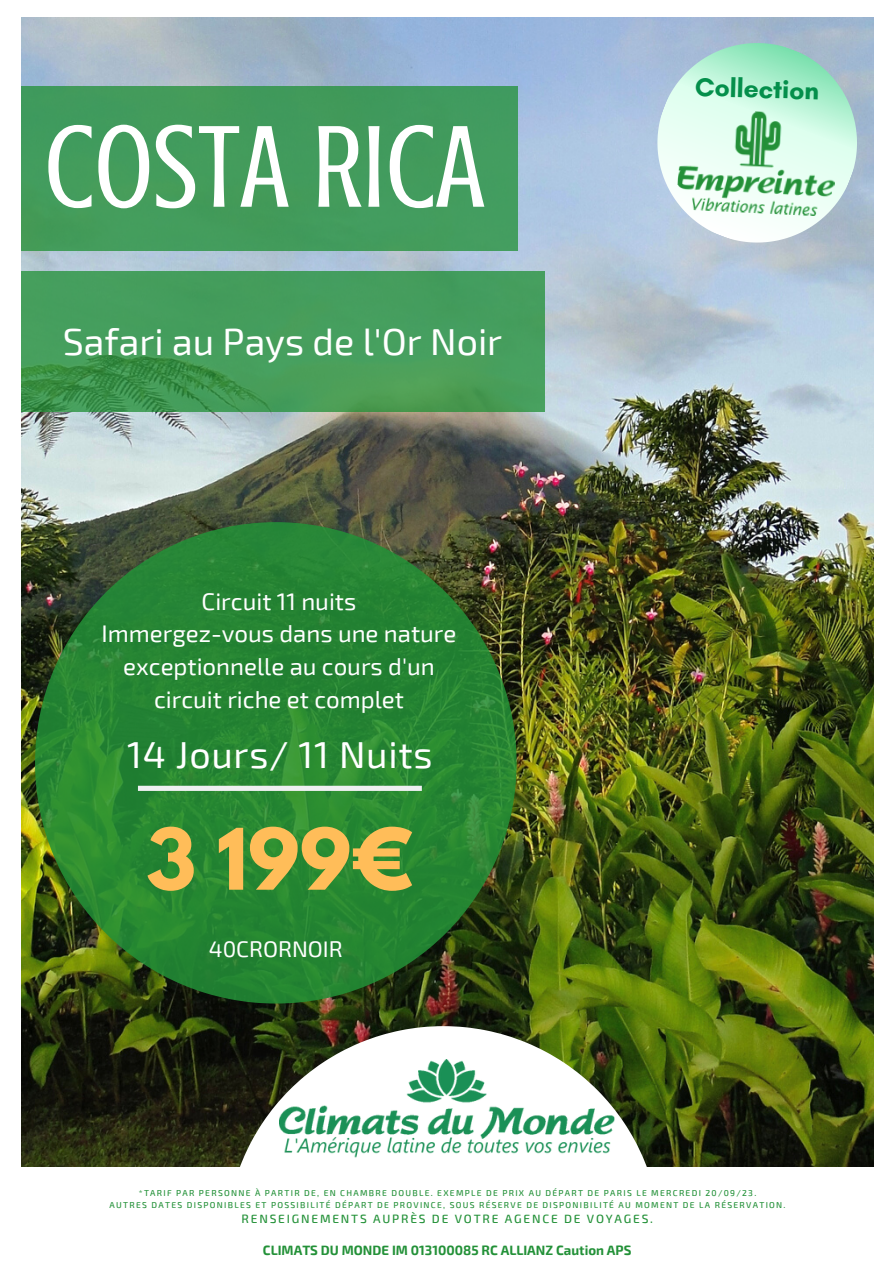
<style>
.page{position:relative;width:894px;height:1264px;background:#fff}
.page>*{position:absolute;margin:0;border:0;box-sizing:border-box;transform-origin:0 0}
.t1{font:120.15px "Crushed";color:#fff}
.t2{font:700 75px "League Spartan";color:#ffbd59}
.t3{font:37.5px "Exo 2";color:#fff}
.t4{font:37.5px "Exo 2";letter-spacing:.02em;color:#fff}
.t5{font:700 26.55px "Glacial Indifference";color:#048f4b}
.t6{font:24px/32.7px "Exo 2";color:#fff;text-align:center}
.t7{font:22.5px "Exo 2";color:#fff}
.t8{font:700 13.2px "Exo 2";color:#239138}
.t9{font:500 12px "Exo 2";letter-spacing:.15em;color:#239138}
.t10{font:500 8.55px "Exo 2";letter-spacing:.15em;color:#239138}
</style>
<div class="page">
<img style="left:21px;top:17px;width:851px;height:1149px">
<div style="left:21px;top:87px;width:496px;height:163px;background:#429b5c"></div>
<svg style="left:21px;top:271px;width:523px;height:140px;background:#449c59"></svg>
<svg style="left:35px;top:522px;width:481px;height:481px;background:#2b782e"></svg>
<svg style="left:226px;top:1026px;width:434px;height:141px"></svg>
<svg style="left:138px;top:785px;width:284px;height:6px"></svg>
<img style="left:279px;top:1059px;width:335px;height:99px">
<svg style="left:628px;top:17px;width:246px;height:254px;background:#b3cfd7"></svg>
<img style="left:676px;top:108px;width:162px;height:109px">
<p class="t1" style="left:44px;top:100px;width:441px">COSTA RICA</p>
<p class="t3" style="left:63px;top:317px;width:441px">Safari au Pays de l'Or Noir</p>
<p class="t6" style="left:201px;top:583px;width:156px">Circuit 11 nuits</p>
<p class="t6" style="left:101px;top:616px;width:356px">Immergez-vous dans une nature exceptionnelle au cours d'un circuit riche et complet</p>
<p class="t4" style="left:127px;top:730px;width:307px">14 Jours/ 11 Nuits</p>
<p class="t2" style="left:146px;top:822px;width:269px">3 199€</p>
<p class="t7" style="left:209px;top:934px;width:135px">40CRORNOIR</p>
<p class="t5" style="left:695px;top:70px;width:125px;rotate:2deg">Collection</p>
<p class="t10" style="left:139px;top:1187px;width:618px">*TARIF PAR PERSONNE À PARTIR DE, EN CHAMBRE DOUBLE. EXEMPLE DE PRIX AU DÉPART DE PARIS LE MERCREDI 20/09/23.</p>
<p class="t10" style="left:110px;top:1198px;width:677px">AUTRES DATES DISPONIBLES ET POSSIBILITÉ DÉPART DE PROVINCE, SOUS RÉSERVE DE DISPONIBILITÉ AU MOMENT DE LA RÉSERVATION.</p>
<p class="t9" style="left:241px;top:1210px;width:413px">RENSEIGNEMENTS AUPRÈS DE VOTRE AGENCE DE VOYAGES.</p>
<p class="t8" style="left:263px;top:1241px;width:370px">CLIMATS DU MONDE IM 013100085 RC ALLIANZ Caution APS</p>
</div>
